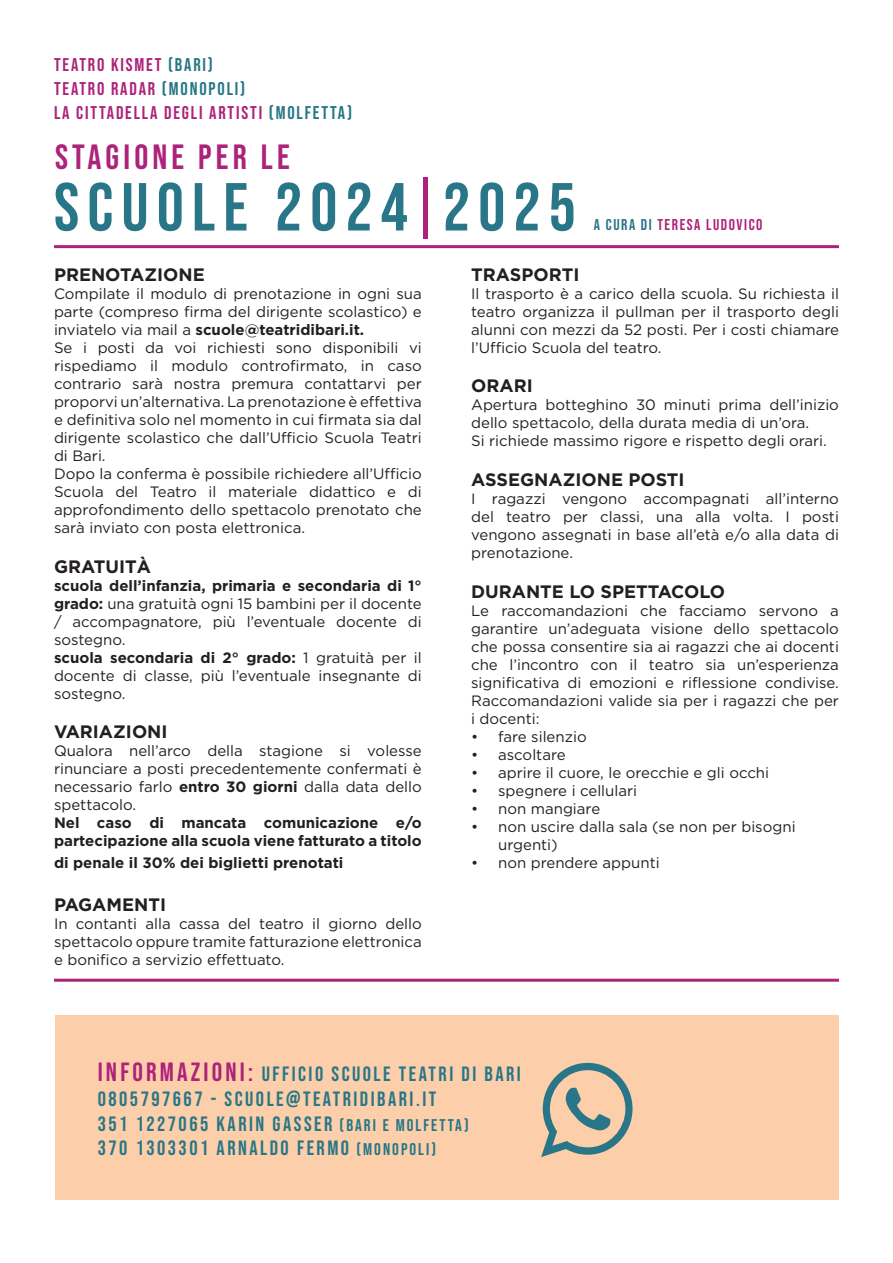
<style>
.page{position:relative;width:893px;height:1263px;background:#fff}
.page>*{position:absolute;margin:0;border:0;box-sizing:border-box;transform-origin:0 0}
.t1{font:67.65px "Bebas Neue";letter-spacing:.12em;color:#287687}
.t2{font:34.95px "Bebas Neue";letter-spacing:.12em;color:#ad227a}
.t3{font:20.7px "Bebas Neue";letter-spacing:.12em;color:#287687}
.t4{font:18.3px "Bebas Neue";letter-spacing:.1em;color:#ad227a}
.t5{font:700 18px "Gotham";color:#231f20}
.t6{font:15.6px "Bebas Neue";letter-spacing:.1em;color:#ad227a}
.t7{font:15px/18px "Gotham";color:#231f20;text-align:justify}
.t8{font:700 15px/18px "Gotham";color:#231f20}
.s1{color:#287687}
.s2{font-family:"Gotham Narrow";color:#ad227a}
.s3{font-weight:700}
.s4{font-size:26.25px;color:#ad227a}
.s5{font-size:16.8px}
</style>
<div class="page">
<div style="left:55px;top:1015px;width:784px;height:184px;background:#fccea9"></div>
<hr style="left:54px;top:245px;width:785px;height:3px;background:#ad227a">
<hr style="left:54px;top:979px;width:785px;height:3px;background:#ad227a">
<svg style="left:541px;top:1063px;width:91px;height:94px"></svg>
<p class="t4" style="left:54px;top:54px;width:161px">TEATRO KISMET <span class="s1">(BARI)</span></p>
<p class="t4" style="left:54px;top:78px;width:193px">TEATRO RADAR <span class="s1">(MONOPOLI)</span></p>
<p class="t4" style="left:54px;top:102px;width:300px">LA CITTADELLA DEGLI ARTISTI <span class="s1">(MOLFETTA)</span></p>
<p class="t2" style="left:55px;top:137px;width:236px">STAGIONE PER LE</p>
<p class="t1" style="left:54px;top:169px;width:523px">SCUOLE 2024<span class="s2">|</span>2025</p>
<p class="t6" style="left:594px;top:216px;width:170px"><span class="s1">A CURA DI</span> TERESA LUDOVICO</p>
<p class="t5" style="left:54px;top:264px;width:152px">PRENOTAZIONE</p>
<p class="t7" style="left:54px;top:284px;width:369px">Compilate il modulo di prenotazione in ogni sua parte (compreso firma del dirigente scolastico) e inviatelo via mail a <span class="s3">scuole@teatridibari.it.</span></p>
<p class="t7" style="left:54px;top:338px;width:369px">Se i posti da voi richiesti sono disponibili vi rispediamo il modulo controfirmato, in caso contrario sarà nostra premura contattarvi per proporvi un’alternativa. La prenotazione è effettiva e definitiva solo nel momento in cui firmata sia dal dirigente scolastico che dall’Ufficio Scuola Teatri di Bari.</p>
<p class="t7" style="left:54px;top:464px;width:369px">Dopo la conferma è possibile richiedere all’Ufficio Scuola del Teatro il materiale didattico e di approfondimento dello spettacolo prenotato che sarà inviato con posta elettronica.</p>
<p class="t5" style="left:54px;top:556px;width:98px">GRATUITÀ</p>
<p class="t7" style="left:54px;top:576px;width:369px"><span class="s3">scuola dell’infanzia, primaria e secondaria di 1° grado:</span> una gratuità ogni 15 bambini per il docente / accompagnatore, più l’eventuale docente di sostegno.</p>
<p class="t7" style="left:54px;top:648px;width:369px"><span class="s3">scuola secondaria di 2° grado:</span> 1 gratuità per il docente di classe, più l’eventuale insegnante di sostegno.</p>
<p class="t5" style="left:54px;top:721px;width:115px">VARIAZIONI</p>
<p class="t7" style="left:54px;top:741px;width:369px">Qualora nell’arco della stagione si volesse rinunciare a posti precedentemente confermati è necessario farlo <span class="s3">entro 30 giorni</span> dalla data dello spettacolo.</p>
<p class="t8" style="left:54px;top:813px;width:369px">Nel caso di mancata comunicazione e/o partecipazione alla scuola viene fatturato a titolo</p>
<p class="t8" style="left:54px;top:853px;width:291px">di penale il 30% dei biglietti prenotati</p>
<p class="t5" style="left:54px;top:894px;width:114px">PAGAMENTI</p>
<p class="t7" style="left:54px;top:914px;width:369px">In contanti alla cassa del teatro il giorno dello spettacolo oppure tramite fatturazione elettronica e bonifico a servizio effettuato.</p>
<p class="t5" style="left:471px;top:264px;width:110px">TRASPORTI</p>
<p class="t7" style="left:471px;top:284px;width:369px">Il trasporto è a carico della scuola. Su richiesta il teatro organizza il pullman per il trasporto degli alunni con mezzi da 52 posti. Per i costi chiamare l’Ufficio Scuola del teatro.</p>
<p class="t5" style="left:471px;top:376px;width:63px">ORARI</p>
<p class="t7" style="left:471px;top:396px;width:369px">Apertura botteghino 30 minuti prima dell’inizio dello spettacolo, della durata media di un’ora.</p>
<p class="t7" style="left:471px;top:432px;width:357px">Si richiede massimo rigore e rispetto degli orari.</p>
<p class="t5" style="left:471px;top:469px;width:215px">ASSEGNAZIONE POSTI</p>
<p class="t7" style="left:471px;top:489px;width:369px">I ragazzi vengono accompagnati all’interno del teatro per classi, una alla volta. I posti vengono assegnati in base all’età e/o alla data di prenotazione.</p>
<p class="t5" style="left:471px;top:581px;width:256px">DURANTE LO SPETTACOLO</p>
<p class="t7" style="left:471px;top:601px;width:369px">Le raccomandazioni che facciamo servono a garantire un’adeguata visione dello spettacolo che possa consentire sia ai ragazzi che ai docenti che l’incontro con il teatro sia un’esperienza significativa di emozioni e riflessione condivise.<br>Raccomandazioni valide sia per i ragazzi che per i docenti:</p>
<p class="t7" style="left:471px;top:727px;width:117px">• fare silenzio</p>
<p class="t7" style="left:471px;top:745px;width:96px">• ascoltare</p>
<p class="t7" style="left:471px;top:763px;width:299px">• aprire il cuore, le orecchie e gli occhi</p>
<p class="t7" style="left:471px;top:781px;width:167px">• spegnere i cellulari</p>
<p class="t7" style="left:471px;top:799px;width:131px">• non mangiare</p>
<p class="t7" style="left:498px;top:817px;width:299px;text-indent:-27px">• non uscire dalla sala (se non per bisogni urgenti)</p>
<p class="t7" style="left:471px;top:853px;width:190px">• non prendere appunti</p>
<p class="t3" style="left:98px;top:1062px;width:425px"><span class="s4">INFORMAZIONI:</span> UFFICIO SCUOLE TEATRI DI BARI</p>
<p class="t3" style="left:98px;top:1087px;width:340px">0805797667 - SCUOLE@TEATRIDIBARI.IT</p>
<p class="t3" style="left:98px;top:1112px;width:372px">351 1227065 KARIN GASSER <span class="s5">(BARI E MOLFETTA)</span></p>
<p class="t3" style="left:98px;top:1136px;width:340px">370 1303301 ARNALDO FERMO <span class="s5">(MONOPOLI)</span></p>
</div>
